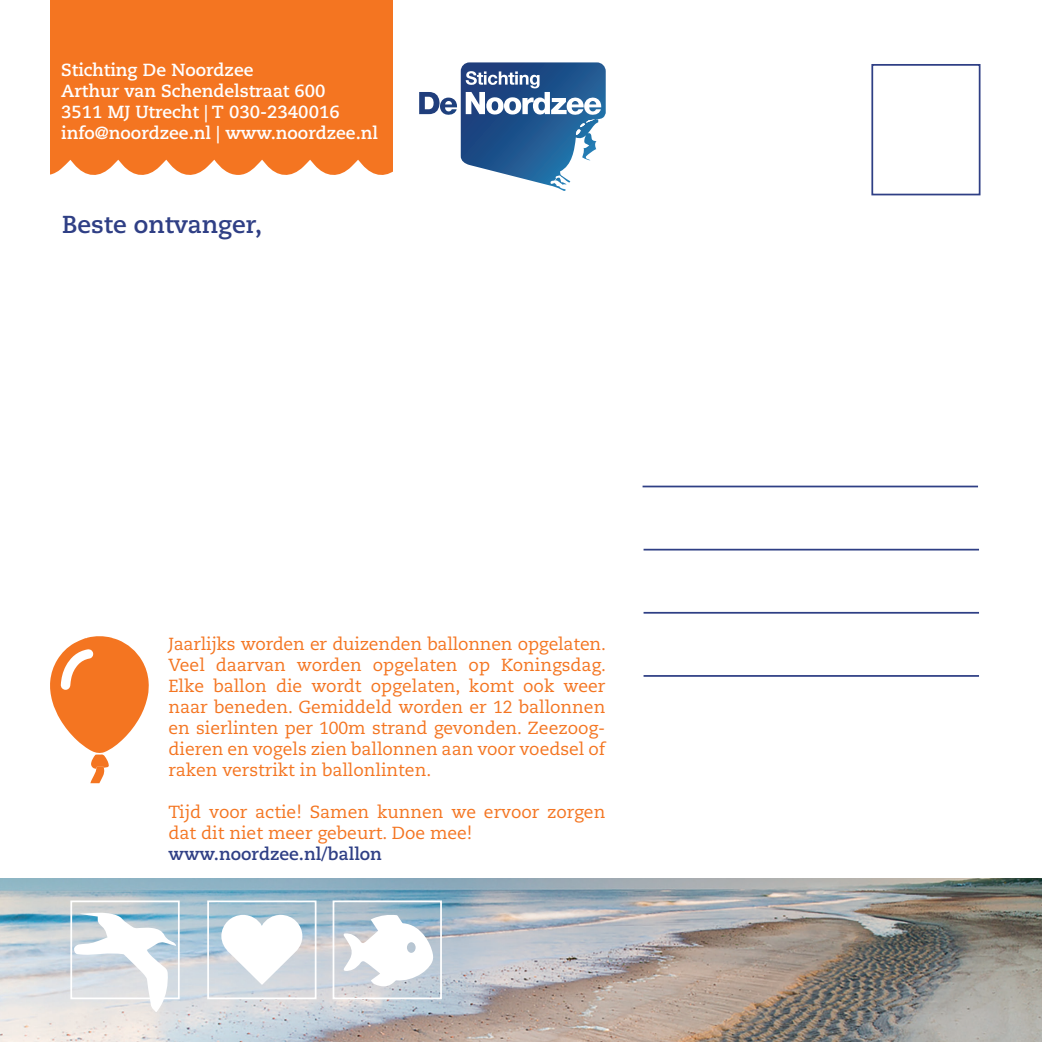
<style>
.page{position:relative;width:1042px;height:1042px;background:#fff}
.page>*{position:absolute;margin:0;border:0;box-sizing:border-box;transform-origin:0 0}
.t1{font:700 24.5px "Caecilia LT Std";color:#2f3f85}
.t2{font:17.5px/21px "Caecilia LT Std";color:#f47521;text-align:justify}
.t3{font:700 17.5px/21px "Caecilia LT Std";color:#fff}
.t4{font:700 17.5px "Caecilia LT Std";color:#2f3f85}
</style>
<div class="page">
<div style="left:50px;top:0;width:342px;height:178px;background:#f47521"></div>
<img style="left:0;top:878px;width:1042px;height:164px">
<hr style="left:642px;top:486px;width:336px;height:1px;background:#2f3f85">
<hr style="left:643px;top:549px;width:336px;height:1px;background:#2f3f85">
<hr style="left:643px;top:612px;width:336px;height:2px;background:#2f3f85">
<hr style="left:643px;top:675px;width:336px;height:2px;background:#2f3f85">
<div style="left:871px;top:64px;width:109px;height:131px;border:2px solid #2f3f85"></div>
<svg style="left:50px;top:636px;width:99px;height:147px"></svg>
<svg style="left:221px;top:915px;width:81px;height:70px"></svg>
<svg style="left:74px;top:912px;width:102px;height:100px"></svg>
<div style="left:70px;top:900px;width:110px;height:99px;border:2px solid #fff"></div>
<div style="left:207px;top:900px;width:109px;height:99px;border:2px solid #fff"></div>
<div style="left:333px;top:900px;width:109px;height:99px;border:2px solid #fff"></div>
<svg style="left:343px;top:914px;width:90px;height:73px"></svg>
<svg style="left:50px;top:62px;width:556px;height:129px"></svg>
<p class="t3" style="left:61px;top:60px;width:318px">Stichting De Noordzee<br>Arthur van Schendelstraat 600<br>3511 MJ Utrecht | T 030-2340016 info@noordzee.nl | www.noordzee.nl</p>
<h1 class="t1" style="left:62px;top:210px;width:202px">Beste ontvanger,</h1>
<p class="t2" style="left:168px;top:633px;width:439px">Jaarlijks worden er duizenden ballonnen opgelaten.<br>Veel daarvan worden opgelaten op Koningsdag.<br>Elke ballon die wordt opgelaten, komt ook weer naar beneden. Gemiddeld worden er 12 ballonnen en sierlinten per 100m strand gevonden. Zeezoog&shy;dieren en vogels zien ballonnen aan voor voedsel of raken verstrikt in ballonlinten.</p>
<p class="t2" style="left:168px;top:801px;width:438px">Tijd voor actie! Samen kunnen we ervoor zorgen dat dit niet meer gebeurt. Doe mee!</p>
<p class="t4" style="left:168px;top:843px;width:215px">www.noordzee.nl/ballon</p>
</div>
